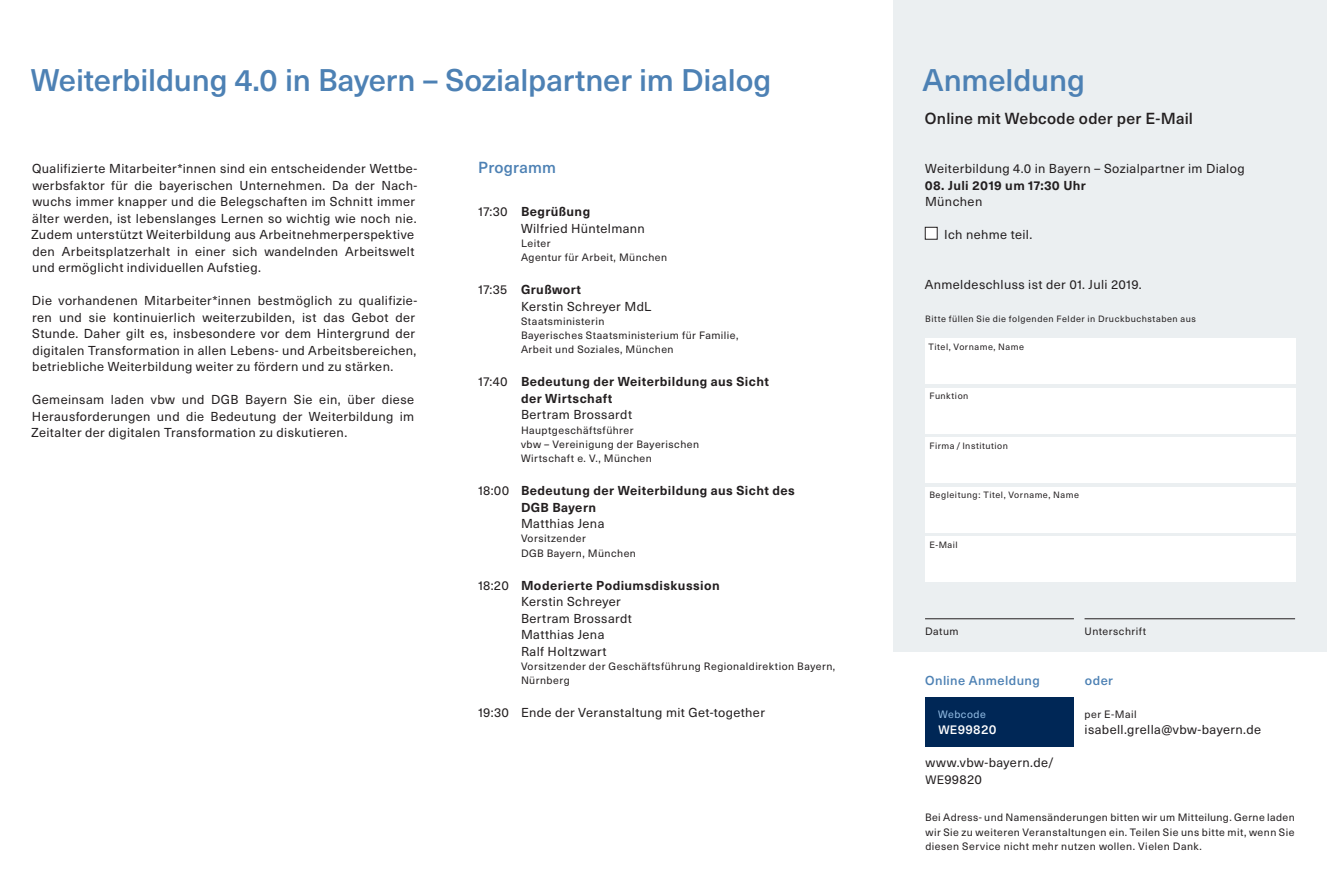
<style>
.page{position:relative;width:1327px;height:893px;background:#fff}
.page>*{position:absolute;margin:0;border:0;box-sizing:border-box;transform-origin:0 0}
.t1{font:500 30.75px "Neue Haas Unica Pro";letter-spacing:-.005em;color:#4d81b4}
.t2{font:500 15.75px "Neue Haas Unica Pro";letter-spacing:.015em;color:#231f20}
.t3{font:500 15.75px "Neue Haas Unica Pro";letter-spacing:.01em;color:#4d81b4}
.t4{font:12.75px/16.5px "Neue Haas Unica Pro";letter-spacing:.03em;color:#231f20}
.t5{font:700 12.75px/16.5px "Neue Haas Unica Pro";letter-spacing:.03em;color:#231f20}
.t6{font:500 12.75px "Neue Haas Unica Pro";letter-spacing:.03em;color:#4d81b4}
.t7{font:500 12.75px "Neue Haas Unica Pro";letter-spacing:.025em;color:#fff}
.t8{font:10.5px/14.2px "Neue Haas Unica Pro";letter-spacing:.045em;color:#231f20}
.t9{font:10.5px "Neue Haas Unica Pro";letter-spacing:.05em;color:#93bde5}
.t10{font:9px "Neue Haas Unica Pro";letter-spacing:.055em;color:#231f20}
.s1{font-weight:700}
.s2{font-weight:400}
.s3{font-size:12px}
</style>
<div class="page">
<div style="left:925px;top:698px;width:149px;height:49px;background:#002756"></div>
<div style="left:893px;top:0;width:434px;height:652px;background:#ebeff1"></div>
<div style="left:925px;top:227px;width:12px;height:12px;background:#fff"></div>
<div style="left:925px;top:227px;width:12px;height:12px;border:1px solid #231f20"></div>
<div style="left:925px;top:487px;width:370px;height:45px;background:#fff"></div>
<div style="left:925px;top:536px;width:370px;height:46px;background:#fff"></div>
<div style="left:925px;top:437px;width:370px;height:46px;background:#fff"></div>
<div style="left:925px;top:388px;width:370px;height:45px;background:#fff"></div>
<div style="left:925px;top:338px;width:370px;height:46px;background:#fff"></div>
<hr style="left:925px;top:618px;width:149px;height:1px;background:#231f20">
<hr style="left:1084px;top:618px;width:211px;height:1px;background:#231f20">
<h1 class="t1" style="left:31px;top:61px;width:742px">Weiterbildung 4.0 in Bayern – Sozialpartner im Dialog</h1>
<p class="t4" style="left:31px;top:161px;width:387px">Qualifizierte Mitarbeiter*innen sind ein entscheidender Wettbe&shy;werbsfaktor für die bayerischen Unternehmen. Da der Nach&shy;wuchs immer knapper und die Belegschaften im Schnitt immer älter werden, ist lebenslanges Lernen so wichtig wie noch nie.<br>Zudem unterstützt Weiterbildung aus Arbeitnehmerperspektive den Arbeitsplatzerhalt in einer sich wandelnden Arbeitswelt und ermöglicht individuellen Aufstieg.</p>
<p class="t4" style="left:32px;top:293px;width:387px">Die vorhandenen Mitarbeiter*innen bestmöglich zu qualifizie&shy;ren und sie kontinuierlich weiterzubilden, ist das Gebot der Stunde. Daher gilt es, insbesondere vor dem Hintergrund der digitalen Transformation in allen Lebens- und Arbeitsbereichen, betriebliche Weiterbildung weiter zu fördern und zu stärken.</p>
<p class="t4" style="left:31px;top:392px;width:384px;text-align:justify">Gemeinsam laden vbw und DGB Bayern Sie ein, über diese Herausforderungen und die Bedeutung der Weiterbildung im Zeitalter der digitalen Transformation zu diskutieren.</p>
<p class="t3" style="left:478px;top:158px;width:79px">Programm</p>
<p class="t4" style="left:521px;top:204px;width:125px;text-indent:-43px">17:30 <span class="s1">Begrüßung<br></span>Wilfried Hüntelmann</p>
<p class="t8" style="left:521px;top:236px;width:148px">Leiter<br>Agentur für Arbeit, München</p>
<p class="t4" style="left:521px;top:282px;width:132px;text-indent:-43px">17:35 <span class="s1">Grußwort<br></span>Kerstin Schreyer MdL</p>
<p class="t8" style="left:521px;top:314px;width:219px">Staatsministerin<br>Bayerisches Staatsministerium für Familie,<br>Arbeit und Soziales, München</p>
<p class="t5" style="left:521px;top:374px;width:249px;text-indent:-43px"><span class="s2">17:40</span> Bedeutung der Weiterbildung aus Sicht der Wirtschaft</p>
<p class="t4" style="left:521px;top:407px;width:113px">Bertram Brossardt</p>
<p class="t8" style="left:521px;top:423px;width:180px">Hauptgeschäftsführer<br>vbw – Vereinigung der Bayerischen<br>Wirtschaft e. V., München</p>
<p class="t5" style="left:521px;top:482px;width:275px;text-indent:-43px"><span class="s2">18:00</span> Bedeutung der Weiterbildung aus Sicht des<br>DGB Bayern</p>
<p class="t4" style="left:521px;top:516px;width:85px">Matthias Jena</p>
<p class="t8" style="left:521px;top:532px;width:116px">Vorsitzender<br>DGB Bayern, München</p>
<p class="t4" style="left:521px;top:577px;width:200px;text-indent:-43px">18:20 <span class="s1">Moderierte Podiumsdiskussion<br></span>Kerstin Schreyer<br>Bertram Brossardt<br>Matthias Jena<br>Ralf Holtzwart</p>
<p class="t8" style="left:521px;top:659px;width:316px">Vorsitzender der Geschäftsführung Regionaldirektion Bayern,<br>Nürnberg</p>
<p class="t4" style="left:478px;top:705px;width:288px">19:30 Ende der Veranstaltung mit Get-together</p>
<h1 class="t1" style="left:922px;top:61px;width:164px">Anmeldung</h1>
<p class="t2" style="left:925px;top:109px;width:269px">Online mit Webcode oder per E-Mail</p>
<p class="t4" style="left:925px;top:161px;width:321px">Weiterbildung 4.0 in Bayern – Sozialpartner im Dialog</p>
<p class="t5" style="left:925px;top:177px;width:163px">08. Juli 2019 um 17:30 Uhr</p>
<p class="t4" style="left:925px;top:194px;width:59px">München</p>
<p class="t4" style="left:944px;top:227px;width:90px">Ich nehme teil.</p>
<p class="t4" style="left:924px;top:276px;width:218px">Anmeldeschluss ist der 01. Juli 2019.</p>
<p class="t10" style="left:925px;top:313px;width:272px">Bitte füllen Sie die folgenden Felder in Druckbuchstaben aus</p>
<p class="t10" style="left:928px;top:341px;width:97px">Titel, Vorname, Name</p>
<p class="t10" style="left:929px;top:390px;width:41px">Funktion</p>
<p class="t10" style="left:929px;top:440px;width:80px">Firma / Institution</p>
<p class="t10" style="left:929px;top:489px;width:151px">Begleitung: Titel, Vorname, Name</p>
<p class="t10" style="left:929px;top:539px;width:30px">E-Mail</p>
<p class="t8" style="left:925px;top:625px;width:35px">Datum</p>
<p class="t8" style="left:1084px;top:625px;width:63px">Unterschrift</p>
<p class="t6" style="left:925px;top:673px;width:116px">Online Anmeldung</p>
<p class="t6" style="left:1085px;top:673px;width:30px">oder</p>
<p class="t9" style="left:938px;top:708px;width:49px">Webcode</p>
<p class="t7" style="left:938px;top:722px;width:60px"><span class="s3">WE</span>99820</p>
<p class="t8" style="left:1084px;top:707px;width:54px">per E-Mail</p>
<p class="t4" style="left:1084px;top:722px;width:178px">isabell.grella@vbw-bayern.de</p>
<p class="t4" style="left:925px;top:755px;width:130px">www.vbw-bayern.de/<br><span class="s3">WE</span>99820</p>
<p class="t8" style="left:925px;top:811px;width:371px;text-align:justify">Bei Adress- und Namensänderungen bitten wir um Mitteilung. Gerne laden wir Sie zu weiteren Veranstaltungen ein. Teilen Sie uns bitte mit, wenn Sie diesen Service nicht mehr nutzen wollen. Vielen Dank.</p>
</div>
